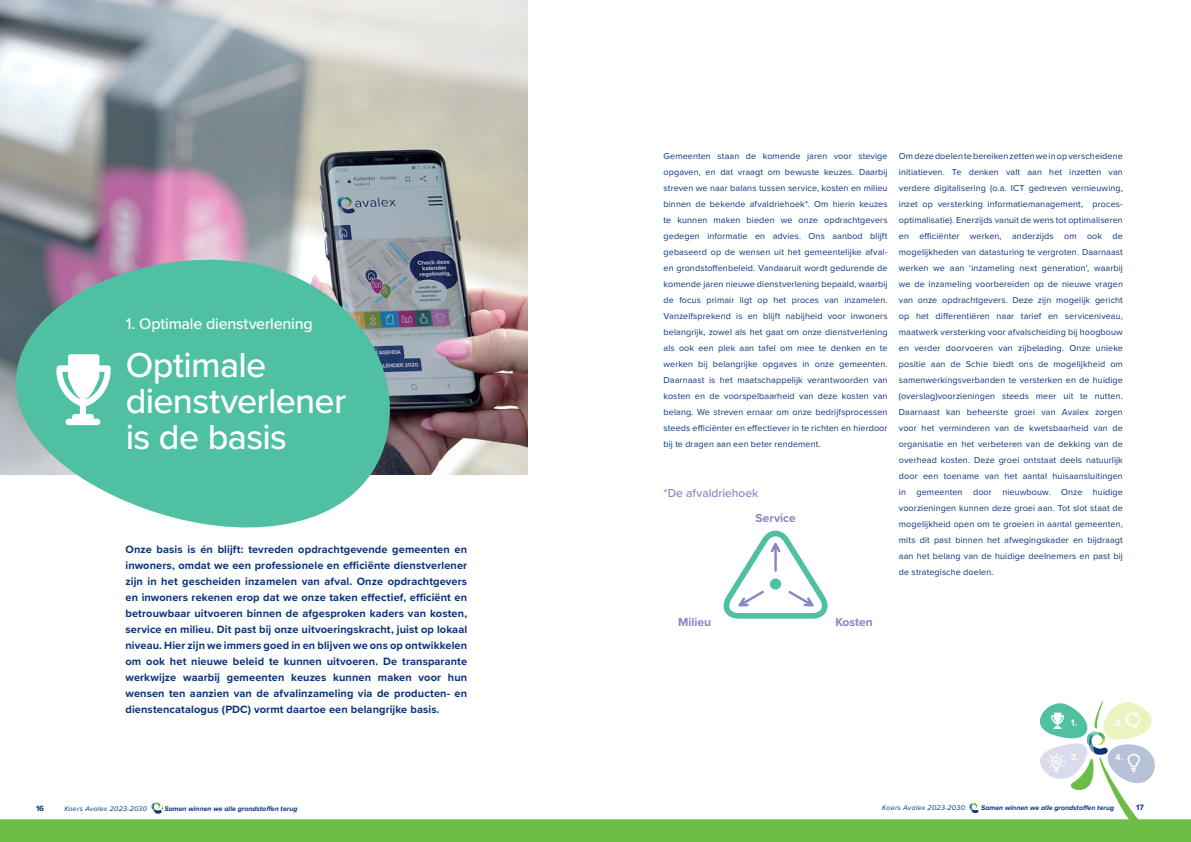
<style>
.page{position:relative;width:1191px;height:842px;background:#fff}
.page>*{position:absolute;margin:0;border:0;box-sizing:border-box;transform-origin:0 0}
.t1{font:500 36px/36px "Proxima Nova";letter-spacing:-.02em;color:#fff}
.t2{font:500 16px "Proxima Nova";letter-spacing:-.015em;color:#fff}
.t3{font:700 12px "Proxima Nova";letter-spacing:-.005em;color:#8588c2}
.t4{font:500 12px "Proxima Nova";letter-spacing:-.005em;color:#8588c2}
.t5{font:700 11px/16px "Proxima Nova";letter-spacing:.01em;color:#08357c;text-align:justify}
.t6{font:700 9.2px "Proxima Nova";color:#fff}
.t7{font:9px/16px "Proxima Nova";letter-spacing:.01em;color:#08357c;text-align:justify}
.t8{font:700 8px "Proxima Nova";color:#08357c}
.t9{font:italic 700 7px "Proxima Nova";color:#08357c}
.t10{font:italic 7px "Proxima Nova";letter-spacing:.04em;color:#08357c}
</style>
<div class="page">
<img style="left:0;top:0;width:527px;height:475px">
<svg style="left:15px;top:256px;width:385px;height:272px;background:#6bbda9"></svg>
<svg style="left:56px;top:354px;width:55px;height:71px"></svg>
<svg style="left:0;top:701px;width:1191px;height:141px"></svg>
<svg style="left:723px;top:530px;width:105px;height:89px"></svg>
<h2 class="t2" style="left:126px;top:312px;width:188px">1. Optimale dienstverlening</h2>
<h1 class="t1" style="left:126px;top:346px;width:222px">Optimale dienstverlener is de basis</h1>
<p class="t5" style="left:125px;top:541px;width:343px">Onze basis is én blijft: tevreden opdrachtgevende gemeenten en inwoners, omdat we een professionele en efficiënte dienstverlener zijn in het gescheiden inzamelen van afval. Onze opdrachtgevers en inwoners rekenen erop dat we onze taken effectief, efficiënt en betrouwbaar uitvoeren binnen de afgesproken kaders van kosten, service en milieu. Dit past bij onze uitvoeringskracht, juist op lokaal niveau. Hier zijn we immers goed in en blijven we ons op ontwikkelen om ook het nieuwe beleid te kunnen uitvoeren. De transparante werkwijze waarbij gemeenten keuzes kunnen maken voor hun wensen ten aanzien van de afvalinzameling via de producten- en dienstencatalogus (PDC) vormt daartoe een belangrijke basis.</p>
<p class="t7" style="left:663px;top:147px;width:225px">Gemeenten staan de komende jaren voor stevige opgaven, en dat vraagt om bewuste keuzes. Daarbij streven we naar balans tussen service, kosten en milieu binnen de bekende afvaldriehoek*. Om hierin keuzes te kunnen maken bieden we onze opdrachtgevers gedegen informatie en advies. Ons aanbod blijft gebaseerd op de wensen uit het gemeentelijke afval&shy;en grondstoffenbeleid. Vandaaruit wordt gedurende de komende jaren nieuwe dienstverlening bepaald, waarbij de focus primair ligt op het proces van inzamelen.<br>Vanzelfsprekend is en blijft nabijheid voor inwoners belangrijk, zowel als het gaat om onze dienstverlening als ook een plek aan tafel om mee te denken en te werken bij belangrijke opgaves in onze gemeenten.<br>Daarnaast is het maatschappelijk verantwoorden van kosten en de voorspelbaarheid van deze kosten van belang. We streven ernaar om onze bedrijfsprocessen steeds efficiënter en effectiever in te richten en hierdoor bij te dragen aan een beter rendement.</p>
<p class="t7" style="left:899px;top:147px;width:225px">Om deze doelen te bereiken zetten we in op verscheidene initiatieven. Te denken valt aan het inzetten van verdere digitalisering (o.a. ICT gedreven vernieuwing, inzet op versterking informatiemanagement, proces&shy;optimalisatie). Enerzijds vanuit de wens tot optimaliseren en efficiënter werken, anderzijds om ook de mogelijkheden van datasturing te vergroten. Daarnaast werken we aan ‘inzameling next generation’, waarbij we de inzameling voorbereiden op de nieuwe vragen van onze opdrachtgevers. Deze zijn mogelijk gericht op het differentiëren naar tarief en serviceniveau, maatwerk versterking voor afvalscheiding bij hoogbouw en verder doorvoeren van zijbelading. Onze unieke positie aan de Schie biedt ons de mogelijkheid om samenwerkingsverbanden te versterken en de huidige (overslag)voorzieningen steeds meer uit te nutten.<br>Daarnaast kan beheerste groei van Avalex zorgen voor het verminderen van de kwetsbaarheid van de organisatie en het verbeteren van de dekking van de overhead kosten. Deze groei ontstaat deels natuurlijk door een toename van het aantal huisaansluitingen in gemeenten door nieuwbouw. Onze huidige voorzieningen kunnen deze groei aan. Tot slot staat de mogelijkheid open om te groeien in aantal gemeenten, mits dit past binnen het afwegingskader en bijdraagt aan het belang van de huidige deelnemers en past bij de strategische doelen.</p>
<h3 class="t4" style="left:663px;top:484px;width:96px">*De afvaldriehoek</h3>
<h3 class="t3" style="left:755px;top:509px;width:42px">Service</h3>
<h3 class="t3" style="left:678px;top:613px;width:34px">Milieu</h3>
<h3 class="t3" style="left:835px;top:613px;width:39px">Kosten</h3>
<p class="t6" style="left:1115px;top:716px;width:10px">2.</p>
<p class="t8" style="left:36px;top:802px;width:10px">16</p>
<p class="t10" style="left:64px;top:803px;width:84px">Koers Avalex 2023-2030</p>
<p class="t9" style="left:164px;top:804px;width:135px">Samen winnen we alle grondstoffen terug</p>
<p class="t10" style="left:882px;top:802px;width:84px">Koers Avalex 2023-2030</p>
<p class="t9" style="left:981px;top:804px;width:135px">Samen winnen we alle grondstoffen terug</p>
<p class="t8" style="left:1136px;top:801px;width:9px">17</p>
</div>
